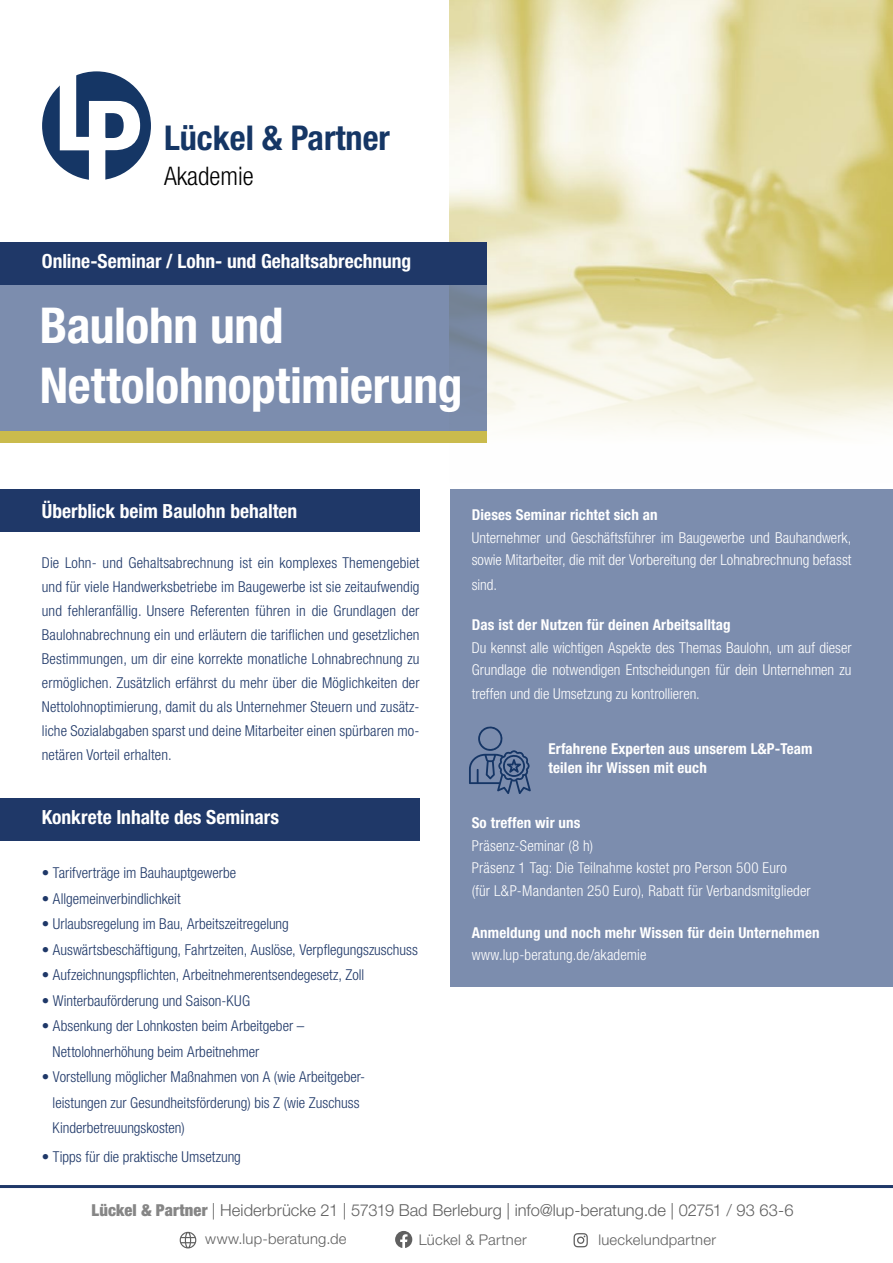
<style>
.page{position:relative;width:893px;height:1263px;background:#fff}
.page>*{position:absolute;margin:0;border:0;box-sizing:border-box;transform-origin:0 0}
.t1{font:700 condensed 49.5px/59.4px "Helvetica Neue LT Pro";letter-spacing:-.01em;color:#fff}
.t2{font:700 condensed 34.2px "Helvetica Neue";color:#153665}
.t3{font:300 condensed 25.65px "Helvetica Neue";color:#000}
.t4{font:700 condensed 19.5px "Helvetica Neue LT Pro";color:#fff}
.t5{font:300 16.5px "Helvetica Neue LT Pro";color:#606060}
.t6{font:300 condensed 15px/24px "Helvetica Neue LT Pro";color:#1f3868}
.t7{font:300 condensed 15px/22.5px "Helvetica Neue LT Pro";color:#fff}
.t8{font:700 condensed 15px/19.5px "Helvetica Neue LT Pro";letter-spacing:.01em;color:#fff}
.t9{font:300 14.85px "Helvetica Neue LT Pro";letter-spacing:.015em;color:#606060}
.s1{font-weight:900;font-stretch:condensed;color:#868686}
</style>
<div class="page">
<div style="left:0;top:490px;width:419px;height:42px;background:#1f3868"></div>
<div style="left:0;top:798px;width:419px;height:42px;background:#1f3868"></div>
<img style="left:450px;top:0;width:443px;height:436px">
<div style="left:450px;top:490px;width:443px;height:497px;background:#7c8dae"></div>
<hr style="left:0;top:1185px;width:893px;height:3px;background:#1f3868">
<div style="left:42px;top:71px;width:109px;height:109px;background:#153665;border-radius:50%"></div>
<svg style="left:60px;top:71px;width:80px;height:109px"></svg>
<div style="left:0;top:284px;width:487px;height:147px;background:#7c8dae"></div>
<div style="left:0;top:242px;width:487px;height:42px;background:#1f3868"></div>
<div style="left:0;top:431px;width:487px;height:12px;background:#cabb4d"></div>
<svg style="left:469px;top:726px;width:62px;height:68px"></svg>
<svg style="left:395px;top:1231px;width:17px;height:17px"></svg>
<svg style="left:574px;top:1233px;width:14px;height:14px"></svg>
<svg style="left:180px;top:1232px;width:16px;height:16px"></svg>
<h2 class="t2" style="left:164px;top:117px;width:227px">Lückel &amp; Partner</h2>
<h3 class="t3" style="left:164px;top:161px;width:91px">Akademie</h3>
<h3 class="t4" style="left:42px;top:249px;width:371px">Online-Seminar / Lohn- und Gehaltsabrechnung</h3>
<h1 class="t1" style="left:40px;top:296px;width:424px">Baulohn und<br>Nettolohnoptimierung</h1>
<h3 class="t4" style="left:42px;top:499px;width:257px">Überblick beim Baulohn behalten</h3>
<p class="t6" style="left:42px;top:550px;width:379px;text-align:justify">Die Lohn- und Gehaltsabrechnung ist ein komplexes Themengebiet und für viele Handwerksbetriebe im Baugewerbe ist sie zeitaufwendig und fehleranfällig. Unsere Referenten führen in die Grundlagen der Baulohnabrechnung ein und erläutern die tariflichen und gesetzlichen Bestimmungen, um dir eine korrekte monatliche Lohnabrechnung zu ermöglichen. Zusätzlich erfährst du mehr über die Möglichkeiten der Nettolohnoptimierung, damit du als Unternehmer Steuern und zusätz&shy;liche Sozialabgaben sparst und deine Mitarbeiter einen spürbaren mo&shy;netären Vorteil erhalten.</p>
<h3 class="t4" style="left:42px;top:806px;width:239px">Konkrete Inhalte des Seminars</h3>
<p class="t6" style="left:42px;top:861px;width:196px">• Tarifverträge im Bauhauptgewerbe</p>
<p class="t6" style="left:42px;top:886px;width:140px">• Allgemeinverbindlichkeit</p>
<p class="t6" style="left:42px;top:912px;width:249px">• Urlaubsregelung im Bau, Arbeitszeitregelung</p>
<p class="t6" style="left:42px;top:937px;width:378px">• Auswärtsbeschäftigung, Fahrtzeiten, Auslöse, Verpflegungszuschuss</p>
<p class="t6" style="left:42px;top:963px;width:324px">• Aufzeichnungspflichten, Arbeitnehmerentsendegesetz, Zoll</p>
<p class="t6" style="left:42px;top:988px;width:210px">• Winterbauförderung und Saison-KUG</p>
<p class="t6" style="left:53px;top:1013px;width:253px;line-height:25.5px;text-indent:-11px">• Absenkung der Lohnkosten beim Arbeitgeber –<br>Nettolohnerhöhung beim Arbeitnehmer</p>
<p class="t6" style="left:53px;top:1064px;width:314px;line-height:25.5px;text-indent:-11px">• Vorstellung möglicher Maßnahmen von A (wie Arbeitgeber&shy;leistungen zur Gesundheitsförderung) bis Z (wie Zuschuss<br>Kinderbetreuungskosten)</p>
<p class="t6" style="left:42px;top:1144px;width:201px">• Tipps für die praktische Umsetzung</p>
<p class="t8" style="left:472px;top:505px;width:187px">Dieses Seminar richtet sich an</p>
<p class="t7" style="left:472px;top:526px;width:381px">Unternehmer und Geschäftsführer im Baugewerbe und Bauhandwerk, sowie Mitarbeiter, die mit der Vorbereitung der Lohnabrechnung befasst</p>
<p class="t7" style="left:472px;top:573px;width:27px">sind.</p>
<p class="t8" style="left:472px;top:615px;width:260px">Das ist der Nutzen für deinen Arbeitsalltag</p>
<p class="t7" style="left:472px;top:636px;width:381px">Du kennst alle wichtigen Aspekte des Themas Baulohn, um auf dieser<br>Grundlage die notwendigen Entscheidungen für dein Unternehmen zu</p>
<p class="t7" style="left:472px;top:683px;width:230px">treffen und die Umsetzung zu kontrollieren.</p>
<p class="t8" style="left:549px;top:739px;width:266px">Erfahrene Experten aus unserem L&amp;P-Team teilen ihr Wissen mit euch</p>
<p class="t8" style="left:472px;top:813px;width:110px">So treffen wir uns</p>
<p class="t7" style="left:472px;top:834px;width:341px">Präsenz-Seminar (8 h)<br>Präsenz 1 Tag: Die Teilnahme kostet pro Person 500 Euro<br>(für L&amp;P-Mandanten 250 Euro), Rabatt für Verbandsmitglieder</p>
<p class="t8" style="left:472px;top:923px;width:349px">Anmeldung und noch mehr Wissen für dein Unternehmen</p>
<p class="t7" style="left:472px;top:944px;width:176px">www.lup-beratung.de/akademie</p>
<p class="t5" style="left:92px;top:1200px;width:703px"><span class="s1">Lückel &amp; Partner</span> | Heiderbrücke 21 | 57319 Bad Berleburg | info@lup-beratung.de | 02751 / 93 63-6</p>
<p class="t9" style="left:205px;top:1230px;width:143px">www.lup-beratung.de</p>
<p class="t9" style="left:419px;top:1231px;width:109px">Lückel &amp; Partner</p>
<p class="t9" style="left:598px;top:1231px;width:119px">lueckelundpartner</p>
</div>
